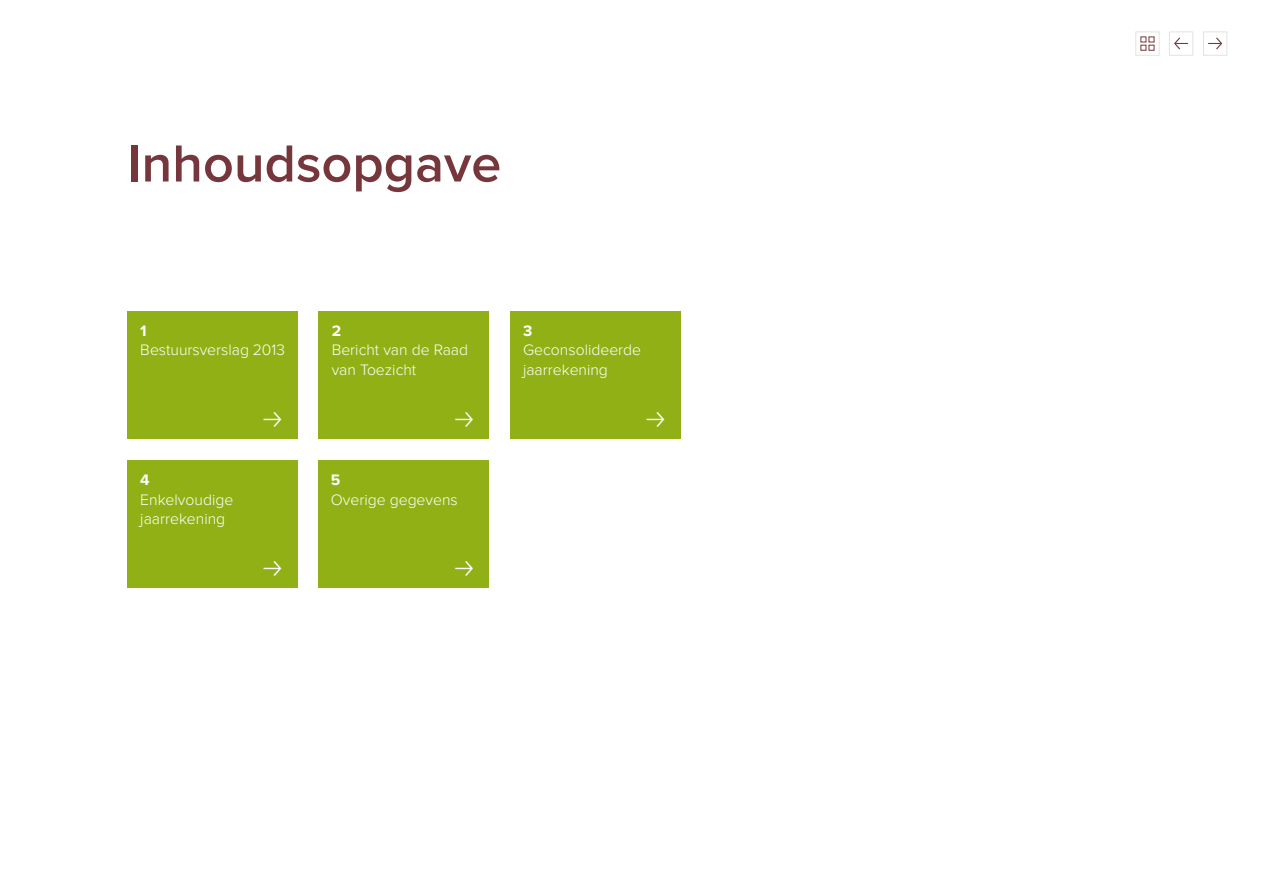
<style>
.page{position:relative;width:1263px;height:893px;background:#fff}
.page>*{position:absolute;margin:0;border:0;box-sizing:border-box;transform-origin:0 0}
.t1{font:600 54px "Proxima Nova";color:#76373c}
.t2{font:300 15.75px/19.5px "Proxima Nova";color:#fff}
.t3{font:700 15.75px "Proxima Nova";color:#fff}
</style>
<div class="page">
<div style="left:128px;top:312px;width:170px;height:127px;background:#91b016"></div>
<div style="left:128px;top:460px;width:170px;height:128px;background:#91b016"></div>
<div style="left:319px;top:312px;width:170px;height:127px;background:#91b016"></div>
<div style="left:319px;top:460px;width:170px;height:128px;background:#91b016"></div>
<div style="left:510px;top:312px;width:170px;height:127px;background:#91b016"></div>
<div style="left:1203px;top:32px;width:24px;height:24px;border:1px solid #e3e3e3"></div>
<svg style="left:1208px;top:37px;width:14px;height:12px"></svg>
<div style="left:1169px;top:32px;width:24px;height:24px;border:1px solid #e3e3e3"></div>
<svg style="left:1174px;top:37px;width:14px;height:12px"></svg>
<div style="left:1135px;top:32px;width:24px;height:24px;border:1px solid #e3e3e3"></div>
<svg style="left:1140px;top:36px;width:14px;height:15px"></svg>
<h1 class="t1" style="left:128px;top:133px;width:375px">Inhoudsopgave</h1>
<p class="t3" style="left:140px;top:322px;width:8px">1</p>
<p class="t2" style="left:140px;top:341px;width:146px">Bestuursverslag 2013</p>
<p class="t3" style="left:140px;top:471px;width:11px">4</p>
<p class="t2" style="left:140px;top:490px;width:94px">Enkelvoudige jaarrekening</p>
<p class="t3" style="left:332px;top:322px;width:11px">2</p>
<p class="t2" style="left:332px;top:341px;width:138px">Bericht van de Raad van Toezicht</p>
<p class="t3" style="left:331px;top:471px;width:11px">5</p>
<p class="t2" style="left:331px;top:490px;width:128px">Overige gegevens</p>
<p class="t3" style="left:523px;top:322px;width:11px">3</p>
<p class="t2" style="left:523px;top:341px;width:120px">Geconsolideerde jaarrekening</p>
</div>
